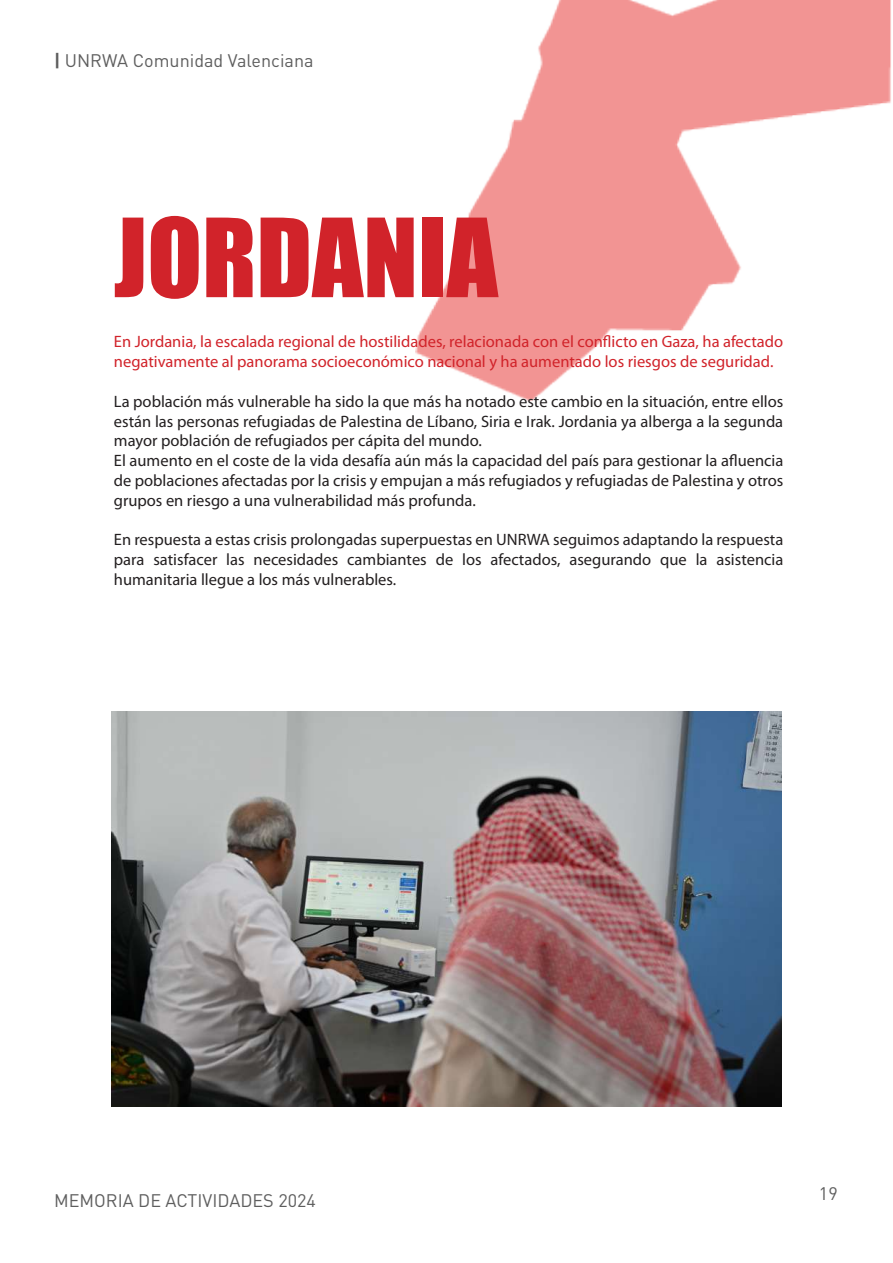
<style>
.page{position:relative;width:893px;height:1263px;background:#fff}
.page>*{position:absolute;margin:0;border:0;box-sizing:border-box;transform-origin:0 0}
.t1{font:100.65px "Impact";color:#d1232a}
.t2{font:18px "DIN Pro";color:#5e5e5e}
.t3{font:16.5px/19.8px "Myriad Pro";color:#231f20}
.t4{font:16.5px/19.8px "Myriad Pro";color:#d1232a}
.s1{font-weight:700}
</style>
<div class="page">
<img style="left:112px;top:712px;width:669px;height:394px">
<img style="left:416px;top:0;width:475px;height:401px">
<p class="t2" style="left:54px;top:46px;width:261px"><span class="s1">|</span> UNRWA Comunidad Valenciana</p>
<h1 class="t1" style="left:114px;top:180px;width:386px">JORDANIA</h1>
<p class="t4" style="left:114px;top:332px;width:671px">En Jordania, la escalada regional de hostilidades, relacionada con el conflicto en Gaza, ha afectado negativamente al panorama socioeconómico nacional y ha aumentado los riesgos de seguridad.</p>
<p class="t3" style="left:114px;top:391px;width:671px">La población más vulnerable ha sido la que más ha notado este cambio en la situación, entre ellos están las personas refugiadas de Palestina de Líbano, Siria e Irak. Jordania ya alberga a la segunda mayor población de refugiados per cápita del mundo.<br>El aumento en el coste de la vida desafía aún más la capacidad del país para gestionar la afluencia de poblaciones afectadas por la crisis y empujan a más refugiados y refugiadas de Palestina y otros grupos en riesgo a una vulnerabilidad más profunda.</p>
<p class="t3" style="left:114px;top:530px;width:671px;text-align:justify">En respuesta a estas crisis prolongadas superpuestas en UNRWA seguimos adaptando la respuesta para satisfacer las necesidades cambiantes de los afectados, asegurando que la asistencia humanitaria llegue a los más vulnerables.</p>
<p class="t2" style="left:54px;top:1186px;width:263px">MEMORIA DE ACTIVIDADES 2024</p>
<p class="t2" style="left:819px;top:1180px;width:20px">19</p>
</div>
